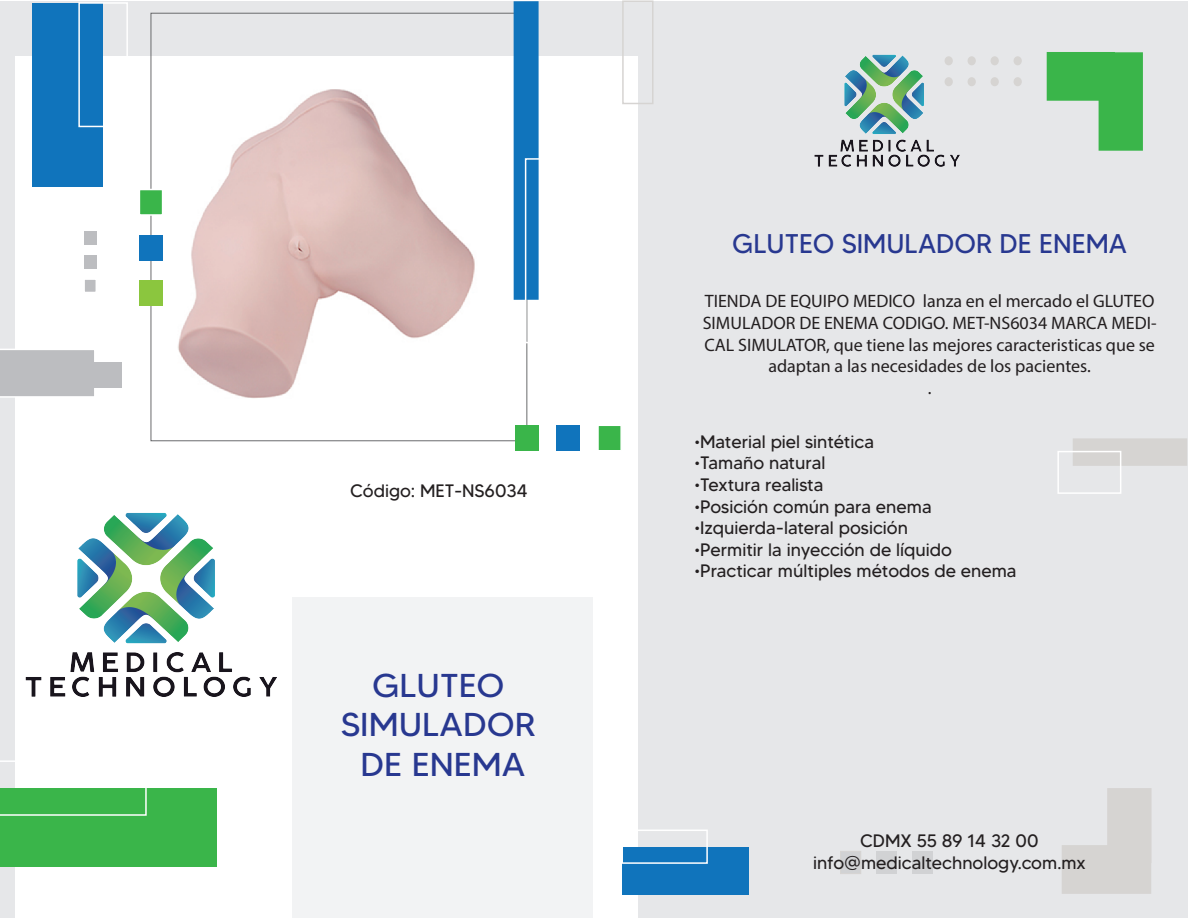
<style>
.page{position:relative;width:1188px;height:918px;background:#fff}
.page>*{position:absolute;margin:0;border:0;box-sizing:border-box;transform-origin:0 0}
.t1{font:33px/39.6px "MADETOMMY";color:#283890;text-align:center;scale:1.06 1}
.t2{font:27px "MADETOMMY";color:#283890}
.t3{font:18px/21.6px "MADETOMMY";color:#231f20;text-align:center}
.t4{font:18px/21.6px "Myriad Pro";color:#231f20;text-align:center}
</style>
<div class="page">
<div style="left:0;top:1px;width:1187px;height:917px;background:#e6e7e9"></div>
<svg style="left:1047px;top:52px;width:96px;height:99px"></svg>
<svg style="left:1062px;top:788px;width:90px;height:106px"></svg>
<div style="left:968px;top:77px;width:8px;height:9px;background:#d6d4d2;border-radius:50%"></div>
<div style="left:968px;top:56px;width:8px;height:9px;background:#d6d4d2;border-radius:50%"></div>
<div style="left:991px;top:77px;width:8px;height:9px;background:#d6d4d2;border-radius:50%"></div>
<div style="left:991px;top:56px;width:8px;height:9px;background:#d6d4d2;border-radius:50%"></div>
<div style="left:1014px;top:77px;width:8px;height:9px;background:#d6d4d2;border-radius:50%"></div>
<div style="left:1014px;top:56px;width:8px;height:9px;background:#d6d4d2;border-radius:50%"></div>
<div style="left:15px;top:56px;width:623px;height:862px;background:#fff"></div>
<svg style="left:0;top:349px;width:94px;height:49px;background:#c2c3c6"></svg>
<div style="left:27px;top:362px;width:95px;height:26px;background:#bcbdc0"></div>
<div style="left:622px;top:0;width:32px;height:104px;border:2px solid #d6d4d2"></div>
<div style="left:622px;top:847px;width:126px;height:48px;background:#1074bc"></div>
<div style="left:621px;top:830px;width:87px;height:34px;border:2px solid #fff"></div>
<div style="left:139px;top:280px;width:24px;height:26px;background:#8bc63e"></div>
<div style="left:139px;top:235px;width:24px;height:25px;background:#1074bc"></div>
<div style="left:139px;top:189px;width:24px;height:27px;background:#3ab54a;border:2px solid #fff"></div>
<div style="left:515px;top:425px;width:23px;height:26px;background:#3ab54a"></div>
<div style="left:557px;top:425px;width:23px;height:26px;background:#1074bc"></div>
<div style="left:597px;top:425px;width:25px;height:27px;background:#3ab54a;border:2px solid #fff"></div>
<div style="left:514px;top:1px;width:25px;height:299px;background:#1074bc"></div>
<div style="left:525px;top:158px;width:39px;height:185px;border:2px solid #fff"></div>
<div style="left:84px;top:231px;width:12px;height:14px;background:#bcbdc0"></div>
<div style="left:84px;top:255px;width:12px;height:14px;background:#bcbdc0"></div>
<div style="left:83px;top:278px;width:14px;height:15px;background:#bcbdc0;border:2px solid #fff"></div>
<div style="left:33px;top:3px;width:70px;height:183px;background:#1074bc"></div>
<div style="left:78px;top:2px;width:50px;height:125px;border:2px solid #fff"></div>
<div style="left:0;top:788px;width:217px;height:79px;background:#3ab54a"></div>
<svg style="left:0;top:760px;width:147px;height:56px"></svg>
<div style="left:913px;top:851px;width:20px;height:23px;background:#d1d2d4"></div>
<div style="left:877px;top:851px;width:20px;height:23px;background:#d1d2d4"></div>
<div style="left:840px;top:851px;width:21px;height:23px;background:#d1d2d4"></div>
<div style="left:293px;top:597px;width:300px;height:321px;background:#f2f3f4"></div>
<div style="left:1073px;top:438px;width:114px;height:28px;background:#d6d4d2"></div>
<div style="left:1057px;top:451px;width:64px;height:43px;border:2px solid #fff"></div>
<img style="left:25px;top:513px;width:252px;height:184px">
<img style="left:814px;top:54px;width:145px;height:113px">
<img style="left:178px;top:90px;width:297px;height:308px">
<p class="t3" style="left:350px;top:480px;width:179px">Código: MET-NS6034</p>
<h1 class="t1" style="left:341px;top:665px;width:185px">GLUTEO<br>SIMULADOR<br>DE ENEMA</h1>
<h2 class="t2" style="left:732px;top:227px;width:396px">GLUTEO SIMULADOR DE ENEMA</h2>
<p class="t4" style="left:703px;top:290px;width:455px">TIENDA DE EQUIPO MEDICO lanza en el mercado el GLUTEO SIMULADOR DE ENEMA CODIGO. MET-NS6034 MARCA MEDI-CAL SIMULATOR, que tiene las mejores caracteristicas que se adaptan a las necesidades de los pacientes.<br>.</p>
<p class="t3" style="left:694px;top:431px;width:181px">•Material piel sintética</p>
<p class="t3" style="left:694px;top:452px;width:132px">•Tamaño natural</p>
<p class="t3" style="left:694px;top:474px;width:131px">•Textura realista</p>
<p class="t3" style="left:694px;top:495px;width:239px">•Posición común para enema</p>
<p class="t3" style="left:694px;top:517px;width:215px">•Izquierda-lateral posición</p>
<p class="t3" style="left:694px;top:539px;width:259px">•Permitir la inyección de líquido</p>
<p class="t3" style="left:694px;top:560px;width:324px">•Practicar múltiples métodos de enema</p>
<p class="t3" style="left:813px;top:830px;width:274px">CDMX 55 89 14 32 00 info@medicaltechnology.com.mx</p>
</div>
